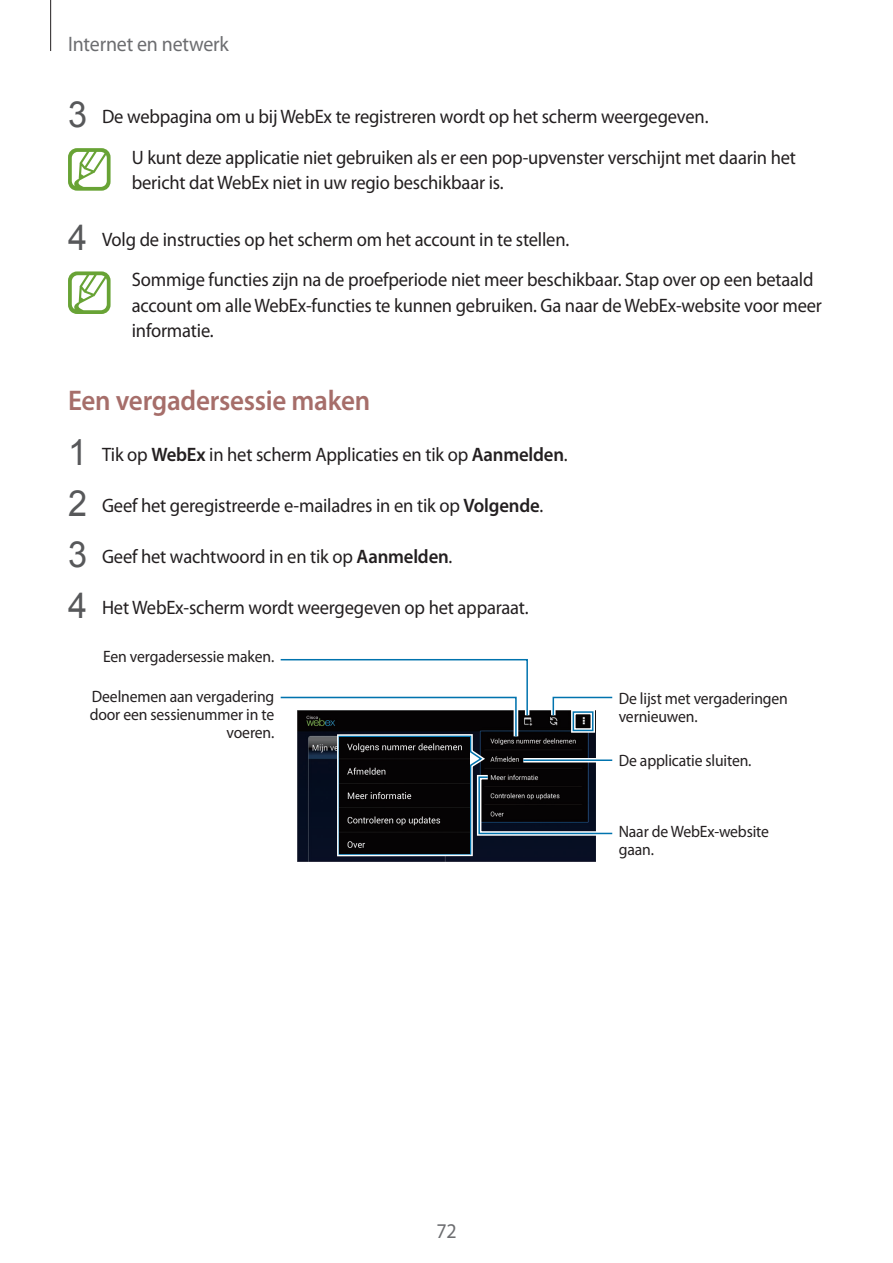
<style>
.page{position:relative;width:893px;height:1263px;background:#fff}
.page>*{position:absolute;margin:0;border:0;box-sizing:border-box;transform-origin:0 0}
.t1{font:600 28.5px "Myriad Pro";letter-spacing:-.01em;color:#a66e6a;scale:.95 1}
.t2{font:21px "Myriad Pro";letter-spacing:-.01em;color:#6c6d70;scale:.95 1}
.t3{font:19.5px/41.4px "Myriad Pro";letter-spacing:-.01em;color:#231f20;scale:.95 1}
.t4{font:16.5px/18px "Myriad Pro";letter-spacing:-.01em;color:#231f20;scale:.95 1}
.s1{font-family:"Arial";font-size:36px;color:#57585a}
.s2{font-weight:600}
</style>
<div class="page">
<hr style="left:50px;top:0;width:1px;height:51px;background:#231f20">
<svg style="left:68px;top:148px;width:43px;height:43px"></svg>
<svg style="left:68px;top:271px;width:43px;height:43px"></svg>
<img style="left:298px;top:858px;width:297px;height:4px">
<svg style="left:280px;top:659px;width:333px;height:199px"></svg>
<img style="left:340px;top:737px;width:130px;height:117px">
<p class="t2" style="left:68px;top:31px;width:171px">Internet en netwerk</p>
<p class="t3" style="left:132px;top:95px;width:701px;text-indent:-64px"><span class="s1">3</span> De webpagina om u bij WebEx te registreren wordt op het scherm weergegeven.<br>U kunt deze applicatie niet gebruiken als er een pop-upvenster verschijnt met daarin het</p>
<p class="t3" style="left:132px;top:162px;width:393px">bericht dat WebEx niet in uw regio beschikbaar is.</p>
<p class="t3" style="left:132px;top:219px;width:719px;line-height:40.2px;text-indent:-64px"><span class="s1">4</span> Volg de instructies op het scherm om het account in te stellen.<br>Sommige functies zijn na de proefperiode niet meer beschikbaar. Stap over op een betaald</p>
<p class="t3" style="left:132px;top:292px;width:728px;line-height:25.5px">account om alle WebEx-functies te kunnen gebruiken. Ga naar de WebEx-website voor meer informatie.</p>
<h1 class="t1" style="left:68px;top:382px;width:320px">Een vergadersessie maken</h1>
<p class="t3" style="left:68px;top:433px;width:527px"><span class="s1">1</span> Tik op <span class="s2">WebEx</span> in het scherm Applicaties en tik op <span class="s2">Aanmelden</span>.</p>
<p class="t3" style="left:68px;top:484px;width:502px"><span class="s1">2</span> Geef het geregistreerde e-mailadres in en tik op <span class="s2">Volgende</span>.</p>
<p class="t3" style="left:68px;top:535px;width:406px"><span class="s1">3</span> Geef het wachtwoord in en tik op <span class="s2">Aanmelden</span>.</p>
<p class="t3" style="left:68px;top:586px;width:486px"><span class="s1">4</span> Het WebEx-scherm wordt weergegeven op het apparaat.</p>
<p class="t4" style="left:103px;top:647px;width:182px">Een vergadersessie maken.</p>
<p class="t4" style="left:90px;top:687px;width:196px;text-align:right">Deelnemen aan vergadering door een sessienummer in te voeren.</p>
<p class="t4" style="left:619px;top:689px;width:180px">De lijst met vergaderingen vernieuwen.</p>
<p class="t4" style="left:619px;top:751px;width:141px">De applicatie sluiten.</p>
<p class="t4" style="left:619px;top:822px;width:160px">Naar de WebEx-website gaan.</p>
<p class="t2" style="left:436px;top:1218px;width:23px">72</p>
</div>
